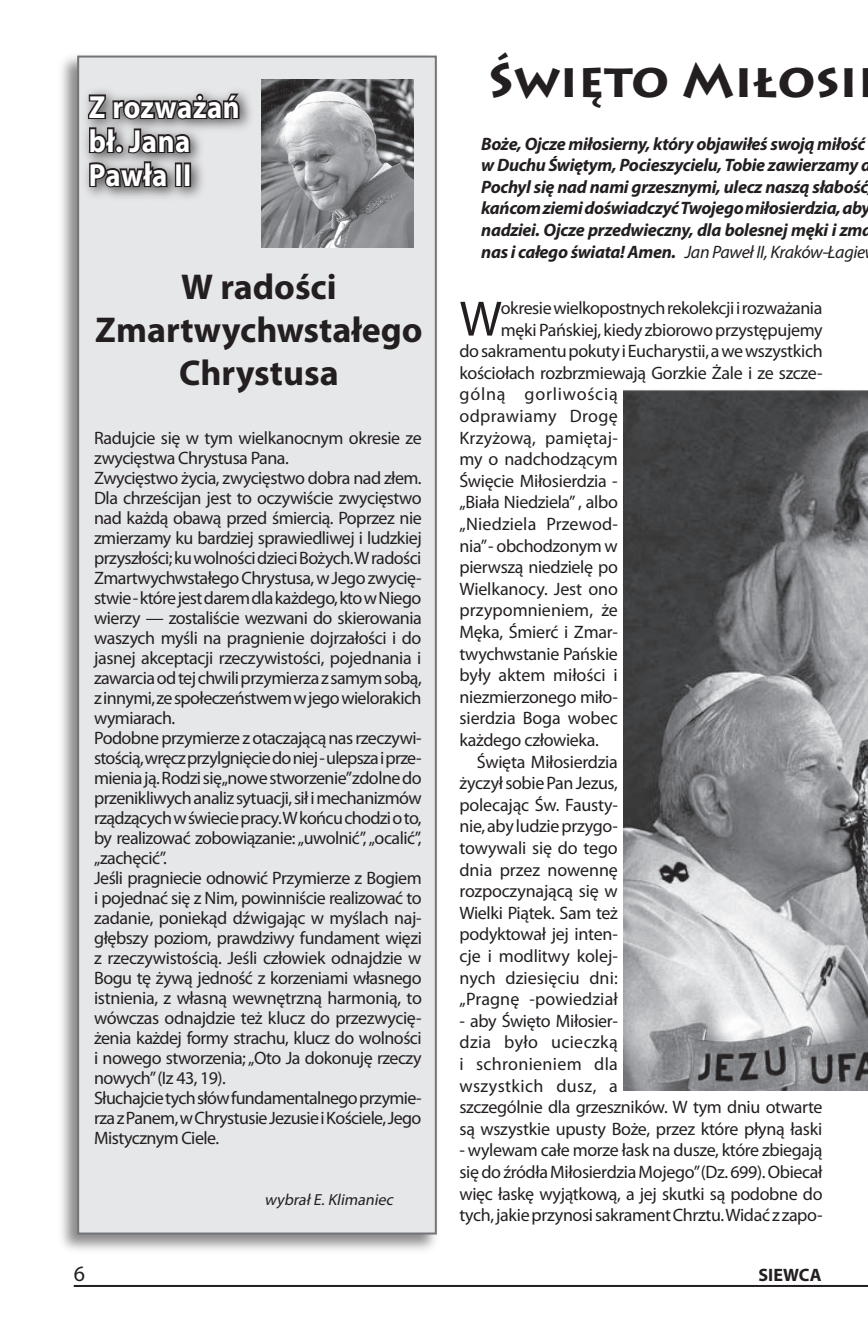
<style>
.page{position:relative;width:868px;height:1338px;background:#fff}
.page>*{position:absolute;margin:0;border:0;box-sizing:border-box;transform-origin:0 0}
.t1{font:50px "Myriad Pro";color:#231f20}
.t2{font:700 48px "Lithos Pro";color:#231f20}
.t3{font:700 36px/43.2px "Myriad Pro";color:#231f20;text-align:center}
.t4{font:700 32px/34px "Myriad Pro";letter-spacing:.02em;color:#fff;scale:.9 1}
.t5{font:18px/20px "Myriad Pro";letter-spacing:-.02em;color:#231f20}
.t6{font:italic 700 18px/21.6px "Myriad Pro";letter-spacing:-.02em;color:#231f20}
.t7{font:18px "Myriad Pro";letter-spacing:.005em;color:#231f20}
.t8{font:18px "Myriad Pro";color:#231f20}
.t9{font:18px "Myriad Pro";letter-spacing:.045em;color:#231f20}
.t10{font:18px "Myriad Pro";letter-spacing:.02em;color:#231f20}
.t11{font:700 18px "Myriad Pro";color:#231f20}
.t12{font:italic 16px "Myriad Pro";color:#231f20}
.s1{font-weight:400}
</style>
<div class="page">
<hr style="left:74px;top:1285px;width:748px;height:2px;background:#231f20">
<hr style="left:793px;top:1285px;width:74px;height:2px;background:#231f20">
<div style="left:57px;top:51px;width:383px;height:1205px;background:#231f20;opacity:.53"></div>
<div style="left:78px;top:57px;width:358px;height:1176px;background:#e6e7e9"></div>
<div style="left:77px;top:56px;width:360px;height:1178px;border:2px solid #727477"></div>
<img style="left:262px;top:79px;width:152px;height:168px">
<div style="left:79px;top:85px;width:177px;height:118px;background:#231f20;opacity:.75"></div>
<svg style="left:86px;top:85px;width:155px;height:118px"></svg>
<div style="left:175px;top:162px;width:7px;height:25px;border:3px solid #231f20"></div>
<div style="left:184px;top:162px;width:7px;height:25px;border:3px solid #231f20"></div>
<img style="left:623px;top:390px;width:244px;height:700px">
<h3 class="t4" style="left:89px;top:89px;width:169px">Z rozważań bł. Jana<br>Pawła II</h3>
<h3 class="t3" style="left:95px;top:264px;width:329px">W radości<br>Zmartwychwstałego<br>Chrystusa</h3>
<p class="t5" style="left:94px;top:428px;width:329px">Radujcie się w tym wielkanocnym okresie ze zwycięstwa Chrystusa Pana.<br>Zwycięstwo życia, zwycięstwo dobra nad złem.<br>Dla chrześcijan jest to oczywiście zwycięstwo nad każdą obawą przed śmiercią. Poprzez nie zmierzamy ku bardziej sprawiedliwej i ludzkiej przyszłości; ku wolności dzieci Bożych. W radości Zmartwychwstałego Chrystusa, w Jego zwycię&shy;stwie - które jest darem dla każdego, kto w Niego wierzy — zostaliście wezwani do skierowania waszych myśli na pragnienie dojrzałości i do jasnej akceptacji rzeczywistości, pojednania i zawarcia od tej chwili przymierza z samym sobą, z innymi, ze społeczeństwem w jego wielorakich wymiarach.<br>Podobne przymierze z otaczającą nas rzeczywi&shy;stością, wręcz przylgnięcie do niej - ulepsza i prze&shy;mienia ją. Rodzi się „nowe stworzenie” zdolne do przenikliwych analiz sytuacji, sił i mechanizmów rządzących w świecie pracy. W końcu chodzi o to, by realizować zobowiązanie: „uwolnić”, „ocalić”, „zachęcić”.<br>Jeśli pragniecie odnowić Przymierze z Bogiem i pojednać się z Nim, powinniście realizować to zadanie, poniekąd dźwigając w myślach naj&shy;głębszy poziom, prawdziwy fundament więzi z rzeczywistością. Jeśli człowiek odnajdzie w Bogu tę żywą jedność z korzeniami własnego istnienia, z własną wewnętrzną harmonią, to wówczas odnajdzie też klucz do przezwycię&shy;żenia każdej formy strachu, klucz do wolności i nowego stworzenia; „Oto Ja dokonuję rzeczy nowych” (Iz 43, 19).<br>Słuchajcie tych słów fundamentalnego przymie&shy;rza z Panem, w Chrystusie Jezusie i Kościele, Jego Mistycznym Ciele.</p>
<p class="t12" style="left:264px;top:1190px;width:133px">wybrałE.Klimaniec</p>
<h2 class="t2" style="left:487px;top:52px;width:371px">Święto Miłosi</h2>
<p class="t6" style="left:481px;top:132px;width:392px">Boże, Ojcze miłosierny, który objawiłeś swoją miłość w Duchu Świętym, Pocieszycielu, Tobie zawierzamy d Pochyl się nad nami grzesznymi, ulecz naszą słabość kańcom ziemi doświadczyć Twojego miłosierdzia, aby nadziei. Ojcze przedwieczny, dla bolesnej męki i zma nas i całego świata! Amen. <span class="s1">Jan Paweł II, Kraków-Łagie</span></p>
<h1 class="t1" style="left:459px;top:288px;width:44px">W</h1>
<p class="t5" style="left:501px;top:298px;width:323px">okresie wielkopostnych rekolekcji i rozważania</p>
<p class="t5" style="left:501px;top:319px;width:323px">męki Pańskiej, kiedy zbiorowo przystępujemy</p>
<p class="t5" style="left:459px;top:341px;width:364px">do sakramentu pokuty i Eucharystii, a we wszystkich</p>
<p class="t5" style="left:459px;top:362px;width:364px">kościołach rozbrzmiewają Gorzkie Żale i ze szcze-</p>
<p class="t9" style="left:459px;top:383px;width:160px">gólną gorliwością</p>
<p class="t10" style="left:459px;top:405px;width:160px">odprawiamy Drogę</p>
<p class="t7" style="left:459px;top:426px;width:160px">Krzyżową, pamiętaj-</p>
<p class="t5" style="left:459px;top:449px;width:160px">my o nadchodzącym</p>
<p class="t5" style="left:459px;top:470px;width:160px">Święcie Miłosierdzia -</p>
<p class="t5" style="left:459px;top:492px;width:160px">„Biała Niedziela” , albo</p>
<p class="t7" style="left:459px;top:513px;width:160px">„Niedziela Przewod-</p>
<p class="t5" style="left:459px;top:535px;width:160px">nia” - obchodzonym w</p>
<p class="t5" style="left:459px;top:557px;width:160px">pierwszą niedzielę po</p>
<p class="t5" style="left:459px;top:578px;width:160px">Wielkanocy. Jest ono</p>
<p class="t8" style="left:459px;top:599px;width:160px">przypomnieniem, że</p>
<p class="t5" style="left:459px;top:622px;width:160px">Męka, Śmierć i Zmar-</p>
<p class="t5" style="left:459px;top:643px;width:160px">twychwstanie Pańskie</p>
<p class="t8" style="left:459px;top:664px;width:160px">były aktem miłości i</p>
<p class="t5" style="left:459px;top:686px;width:160px">niezmierzonego miło-</p>
<p class="t5" style="left:459px;top:708px;width:160px">sierdzia Boga wobec</p>
<p class="t5" style="left:459px;top:730px;width:141px">każdego człowieka.</p>
<p class="t5" style="left:477px;top:751px;width:142px">Święta Miłosierdzia</p>
<p class="t5" style="left:459px;top:773px;width:160px">życzył sobie Pan Jezus,</p>
<p class="t5" style="left:459px;top:794px;width:160px">polecając Św. Fausty-</p>
<p class="t5" style="left:459px;top:816px;width:160px">nie, aby ludzie przygo-</p>
<p class="t5" style="left:459px;top:838px;width:160px">towywali się do tego</p>
<p class="t5" style="left:459px;top:859px;width:160px">dnia przez nowennę</p>
<p class="t5" style="left:459px;top:881px;width:160px">rozpoczynającą się w</p>
<p class="t5" style="left:459px;top:902px;width:160px">Wielki Piątek. Sam też</p>
<p class="t5" style="left:459px;top:924px;width:160px">podyktował jej inten-</p>
<p class="t5" style="left:459px;top:946px;width:160px">cje i modlitwy kolej-</p>
<p class="t7" style="left:459px;top:966px;width:160px">nych dziesięciu dni:</p>
<p class="t7" style="left:459px;top:988px;width:160px">„Pragnę -powiedział</p>
<p class="t5" style="left:459px;top:1010px;width:364px;line-height:21.6px">- aby Święto Miłosier-<br>dzia było ucieczką<br>i schronieniem dla<br>wszystkich dusz, a<br>szczególnie dla grzeszników. W tym dniu otwarte są wszystkie upusty Boże, przez które płyną łaski</p>
<p class="t5" style="left:459px;top:1139px;width:364px;line-height:21.6px;text-align:justify">- wylewam całe morze łask na dusze, które zbiegają się do źródła Miłosierdzia Mojego” (Dz. 699). Obiecał więc łaskę wyjątkową, a jej skutki są podobne do tych, jakie przynosi sakrament Chrztu. Widać z zapo-</p>
<p class="t11" style="left:758px;top:1263px;width:65px">SIEWCA</p>
</div>
